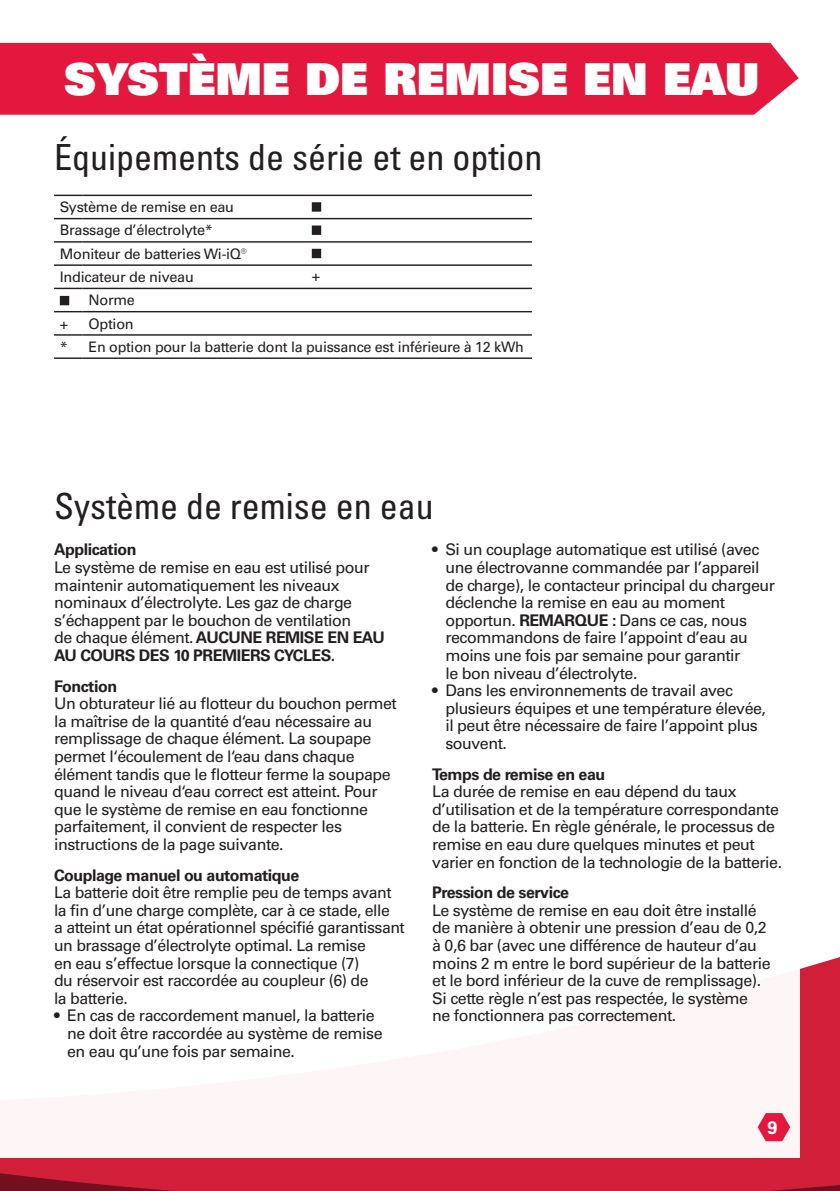
<style>
.page{position:relative;width:840px;height:1191px;background:#fff}
.page>*{position:absolute;margin:0;border:0;box-sizing:border-box;transform-origin:0 0}
.t1{font:44px "Univers LT Std X Black";color:#fff}
.t2{font:condensed 36px "Univers LT Pro";color:#231f20}
.t3{font:700 18px "Univers LT Pro 65";color:#fff}
.t4{font:16px/17.6px "Univers LT Pro 55 Roman";letter-spacing:-.03em;color:#231f20}
.t5{font:700 16px/17.6px "Univers LT Pro 65";letter-spacing:-.03em;color:#231f20}
.t6{font:14.4px/23.2px "Univers LT Pro 55 Roman";letter-spacing:-.02em;color:#231f20}
.s1{font-family:"Univers LT Pro 55 Roman";font-weight:400}
.s2{font-family:"Univers LT Pro 65";font-weight:700}
</style>
<div class="page">
<svg style="left:0;top:957px;width:839px;height:234px;background:#ce243e"></svg>
<div style="left:0;top:945px;width:799px;height:212px;background:#fff"></div>
<svg style="left:54px;top:195px;width:29px;height:1px"></svg>
<hr style="left:83px;top:195px;width:223px;height:1px;background:#231f20">
<hr style="left:306px;top:195px;width:225px;height:1px;background:#231f20">
<svg style="left:54px;top:218px;width:29px;height:1px"></svg>
<hr style="left:83px;top:218px;width:223px;height:1px;background:#231f20">
<hr style="left:306px;top:218px;width:225px;height:1px;background:#231f20">
<hr style="left:54px;top:241px;width:29px;height:2px;background:#231f20">
<hr style="left:83px;top:241px;width:223px;height:2px;background:#231f20">
<hr style="left:306px;top:241px;width:225px;height:2px;background:#231f20">
<hr style="left:54px;top:264px;width:29px;height:2px;background:#231f20">
<hr style="left:83px;top:264px;width:223px;height:2px;background:#231f20">
<hr style="left:306px;top:264px;width:225px;height:2px;background:#231f20">
<svg style="left:54px;top:288px;width:29px;height:1px"></svg>
<hr style="left:83px;top:288px;width:223px;height:1px;background:#231f20">
<hr style="left:306px;top:288px;width:225px;height:1px;background:#231f20">
<svg style="left:54px;top:311px;width:29px;height:1px"></svg>
<hr style="left:83px;top:311px;width:223px;height:1px;background:#231f20">
<hr style="left:306px;top:311px;width:225px;height:1px;background:#231f20">
<hr style="left:54px;top:334px;width:29px;height:2px;background:#231f20">
<hr style="left:83px;top:334px;width:223px;height:2px;background:#231f20">
<hr style="left:306px;top:334px;width:225px;height:2px;background:#231f20">
<hr style="left:54px;top:357px;width:29px;height:2px;background:#231f20">
<hr style="left:83px;top:357px;width:223px;height:2px;background:#231f20">
<hr style="left:306px;top:357px;width:225px;height:2px;background:#231f20">
<div style="left:312px;top:203px;width:8px;height:8px;background:#231f20"></div>
<div style="left:311px;top:202px;width:10px;height:10px;border:1px solid #231f20"></div>
<div style="left:312px;top:226px;width:8px;height:8px;background:#231f20"></div>
<div style="left:311px;top:225px;width:10px;height:10px;border:1px solid #231f20"></div>
<div style="left:312px;top:249px;width:8px;height:8px;background:#231f20"></div>
<div style="left:311px;top:249px;width:10px;height:9px;border:1px solid #231f20"></div>
<div style="left:61px;top:297px;width:7px;height:7px;background:#231f20"></div>
<div style="left:60px;top:296px;width:9px;height:9px;border:1px solid #231f20"></div>
<div style="left:0;top:43px;width:798px;height:72px;background:#e4183e"></div>
<svg style="left:757px;top:1113px;width:32px;height:28px"></svg>
<h1 class="t1" style="left:64px;top:50px;width:696px">SYSTÈME DE REMISE EN EAU</h1>
<h2 class="t2" style="left:54px;top:134px;width:489px">Équipements de série et en option</h2>
<p class="t6" style="left:60px;top:195px;width:188px">Système de remise en eau<br>Brassage d’électrolyte*<br>Moniteur de batteries Wi-iQ®<br>Indicateur de niveau</p>
<p class="t6" style="left:88px;top:288px;width:48px">Norme</p>
<p class="t6" style="left:311px;top:264px;width:10px">+</p>
<p class="t6" style="left:60px;top:311px;width:465px;text-indent:29px">Option<br>* En option pour la batterie dont la puissance est inférieure à 12 kWh</p>
<p class="t6" style="left:60px;top:311px;width:10px">+</p>
<h2 class="t2" style="left:54px;top:483px;width:381px">Système de remise en eau</h2>
<p class="t5" style="left:54px;top:540px;width:84px">Application</p>
<p class="t4" style="left:54px;top:558px;width:317px">Le système de remise en eau est utilisé pour maintenir automatiquement les niveaux nominaux d’électrolyte. Les gaz de charge s’échappent par le bouchon de ventilation</p>
<p class="t5" style="left:54px;top:628px;width:332px"><span class="s1">de chaque élément.</span> AUCUNE REMISE EN EAU<br>AU COURS DES 10 PREMIERS CYCLES.</p>
<p class="t5" style="left:54px;top:676px;width:64px">Fonction</p>
<p class="t4" style="left:54px;top:694px;width:344px">Un obturateur lié au flotteur du bouchon permet la maîtrise de la quantité d‘eau nécessaire au remplissage de chaque élément. La soupape permet l‘écoulement de l‘eau dans chaque élément tandis que le flotteur ferme la soupape quand le niveau d‘eau correct est atteint. Pour que le système de remise en eau fonctionne parfaitement, il convient de respecter les instructions de la page suivante.</p>
<p class="t5" style="left:54px;top:865px;width:247px">Couplage manuel ou automatique</p>
<p class="t4" style="left:54px;top:883px;width:352px">La batterie doit être remplie peu de temps avant la fin d’une charge complète, car à ce stade, elle<br>a atteint un état opérationnel spécifié garantissant un brassage d’électrolyte optimal. La remise<br>en eau s’effectue lorsque la connectique (7)<br>du réservoir est raccordée au coupleur (6) de<br>la batterie.</p>
<p class="t4" style="left:67px;top:1006px;width:317px;text-indent:-13px">• En cas de raccordement manuel, la batterie ne doit être raccordée au système de remise en eau qu’une fois par semaine.</p>
<p class="t4" style="left:445px;top:540px;width:331px;text-indent:-13px">• Si un couplage automatique est utilisé (avec une électrovanne commandée par l’appareil de charge), le contacteur principal du chargeur déclenche la remise en eau au moment opportun. <span class="s2">REMARQUE :</span> Dans ce cas, nous recommandons de faire l’appoint d’eau au moins une fois par semaine pour garantir<br>le bon niveau d’électrolyte.</p>
<p class="t4" style="left:445px;top:681px;width:322px;text-indent:-13px">• Dans les environnements de travail avec plusieurs équipes et une température élevée, il peut être nécessaire de faire l’appoint plus souvent.</p>
<p class="t5" style="left:432px;top:764px;width:174px">Temps de remise en eau</p>
<p class="t4" style="left:432px;top:782px;width:351px">La durée de remise en eau dépend du taux d’utilisation et de la température correspondante de la batterie. En règle générale, le processus de remise en eau dure quelques minutes et peut varier en fonction de la technologie de la batterie.</p>
<p class="t5" style="left:432px;top:883px;width:138px">Pression de service</p>
<p class="t4" style="left:432px;top:900px;width:340px">Le système de remise en eau doit être installé de manière à obtenir une pression d’eau de 0,2 à 0,6 bar (avec une différence de hauteur d’au moins 2 m entre le bord supérieur de la batterie et le bord inférieur de la cuve de remplissage).<br>Si cette règle n’est pas respectée, le système<br>ne fonctionnera pas correctement.</p>
<p class="t3" style="left:767px;top:1114px;width:12px">9</p>
</div>
